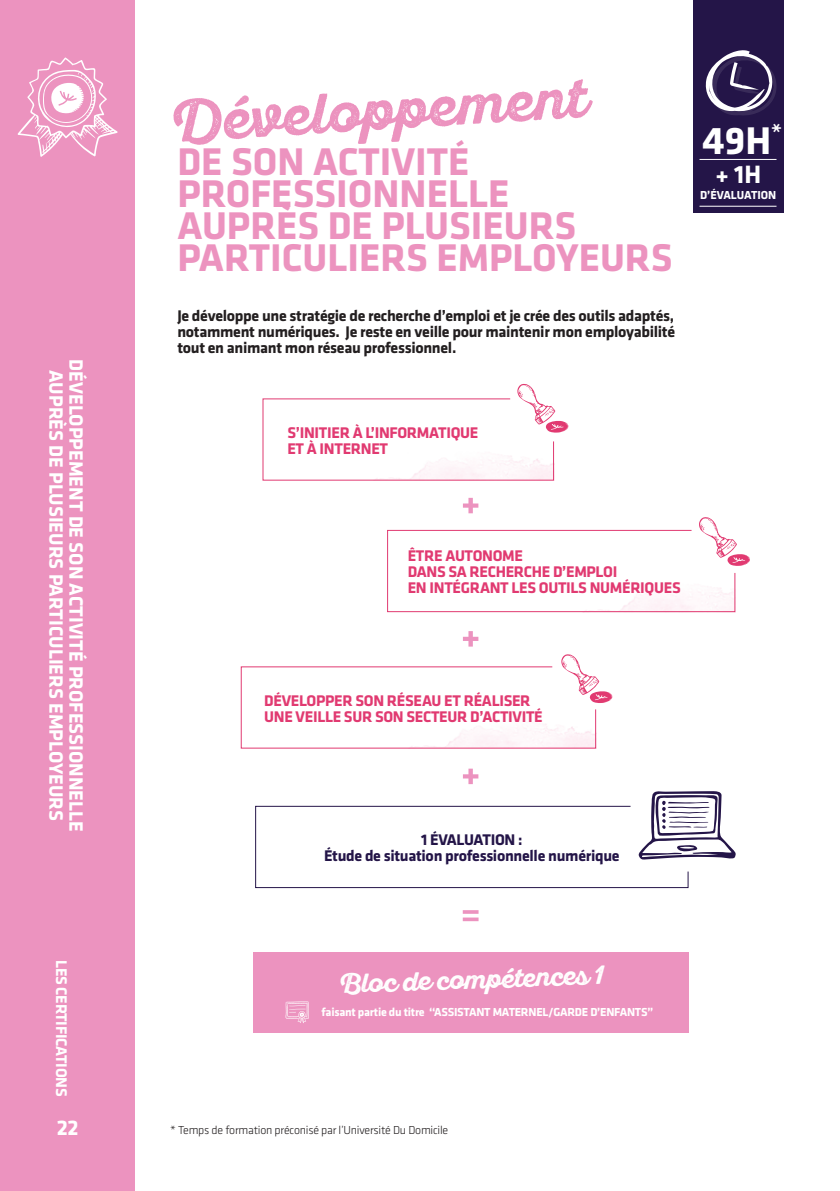
<style>
.page{position:relative;width:840px;height:1191px;background:#fff}
.page>*{position:absolute;margin:0;border:0;box-sizing:border-box;transform-origin:0 0}
.t1{font:700 56px "Sant Elia Rough";color:#ec93bf}
.t2{font:700 40px/32px "Klavika Basic";color:#ec93bf}
.t3{font:700 40px "Klavika Basic";color:#fff}
.t4{font:700 26px "Sant Elia Rough";color:#fff}
.t5{font:700 26px "Klavika Basic";color:#fff}
.t6{font:700 22px "Klavika Basic";color:#fff}
.t7{font:700 20px/20px "Klavika Basic";color:#fff;text-align:center}
.t8{font:700 16px/16px "Klavika Basic";letter-spacing:-.02em;color:#231f20;text-align:justify}
.t9{font:700 16px/16px "Klavika Basic";letter-spacing:-.02em;color:#e13a71}
.t10{font:700 16px/16px "Klavika Basic";letter-spacing:-.02em;color:#241548;text-align:center}
.t11{font:700 16px "Klavika Basic";letter-spacing:-.02em;color:#fff}
.t12{font:700 12px "Klavika Basic";letter-spacing:-.02em;color:#fff}
.t13{font:300 12px "Klavika Basic";letter-spacing:-.02em;color:#231f20}
.t14{font:700 12px "Klavika Basic";color:#fff}
</style>
<div class="page">
<div style="left:252px;top:952px;width:436px;height:81px;background:#ec93bf"></div>
<div style="left:0;top:0;width:134px;height:1191px;background:#ec93bf"></div>
<div style="left:692px;top:0;width:91px;height:212px;background:#241548"></div>
<svg style="left:705px;top:50px;width:71px;height:65px"></svg>
<svg style="left:463px;top:631px;width:15px;height:15px"></svg>
<svg style="left:463px;top:768px;width:15px;height:16px"></svg>
<svg style="left:255px;top:791px;width:480px;height:97px"></svg>
<hr style="left:699px;top:159px;width:77px;height:1px;background:#fff">
<hr style="left:699px;top:206px;width:77px;height:1px;background:#fff">
<svg style="left:17px;top:57px;width:101px;height:100px"></svg>
<svg style="left:262px;top:384px;width:306px;height:97px"></svg>
<svg style="left:387px;top:498px;width:362px;height:114px"></svg>
<svg style="left:240px;top:654px;width:372px;height:95px"></svg>
<svg style="left:285px;top:1001px;width:23px;height:22px"></svg>
<hr style="left:462px;top:910px;width:16px;height:3px;background:#ec93bf">
<svg style="left:462px;top:917px;width:16px;height:4px"></svg>
<p class="t7" style="left:87px;top:359px;width:473px;rotate:90deg">DÉVELOPPEMENT DE SON ACTIVITÉ PROFESSIONNELLE<br>AUPRÈS DE PLUSIEURS PARTICULIERS EMPLOYEURS</p>
<p class="t11" style="left:73px;top:960px;width:138px;rotate:90deg">LES CERTIFICATIONS</p>
<h3 class="t6" style="left:57px;top:1111px;width:23px">22</h3>
<h1 class="t1" style="left:167px;top:92px;width:419px;rotate:-4deg">Développement</h1>
<h2 class="t2" style="left:177px;top:144px;width:496px">DE SON ACTIVITÉ<br>PROFESSIONNELLE<br>AUPRÈS DE PLUSIEURS<br>PARTICULIERS EMPLOYEURS</h2>
<p class="t8" style="left:177px;top:307px;width:499px">Je développe une stratégie de recherche d’emploi et je crée des outils adaptés, notamment numériques. Je reste en veille pour maintenir mon employabilité tout en animant mon réseau professionnel.</p>
<h2 class="t3" style="left:702px;top:112px;width:81px">49H<sup>*</sup></h2>
<h3 class="t5" style="left:715px;top:156px;width:47px">+ 1H</h3>
<p class="t14" style="left:699px;top:186px;width:78px">D’ÉVALUATION</p>
<p class="t9" style="left:287px;top:423px;width:192px">S’INITIER À L’INFORMATIQUE<br>ET À INTERNET</p>
<p class="t9" style="left:407px;top:547px;width:274px">ÊTRE AUTONOME<br>DANS SA RECHERCHE D’EMPLOI<br>EN INTÉGRANT LES OUTILS NUMÉRIQUES</p>
<p class="t9" style="left:264px;top:691px;width:280px">DÉVELOPPER SON RÉSEAU ET RÉALISER<br>UNE VEILLE SUR SON SECTEUR D’ACTIVITÉ</p>
<p class="t10" style="left:324px;top:831px;width:297px">1 ÉVALUATION :<br>Étude de situation professionnelle numérique</p>
<h3 class="t4" style="left:338px;top:969px;width:267px;rotate:-2deg">Bloc de compétences 1</h3>
<p class="t12" style="left:321px;top:1003px;width:333px">faisant partie du titre ‘‘ASSISTANT MATERNEL/GARDE D’ENFANTS’’</p>
<p class="t13" style="left:170px;top:1122px;width:279px">* Temps de formation préconisé par l’Université Du Domicile</p>
</div>
